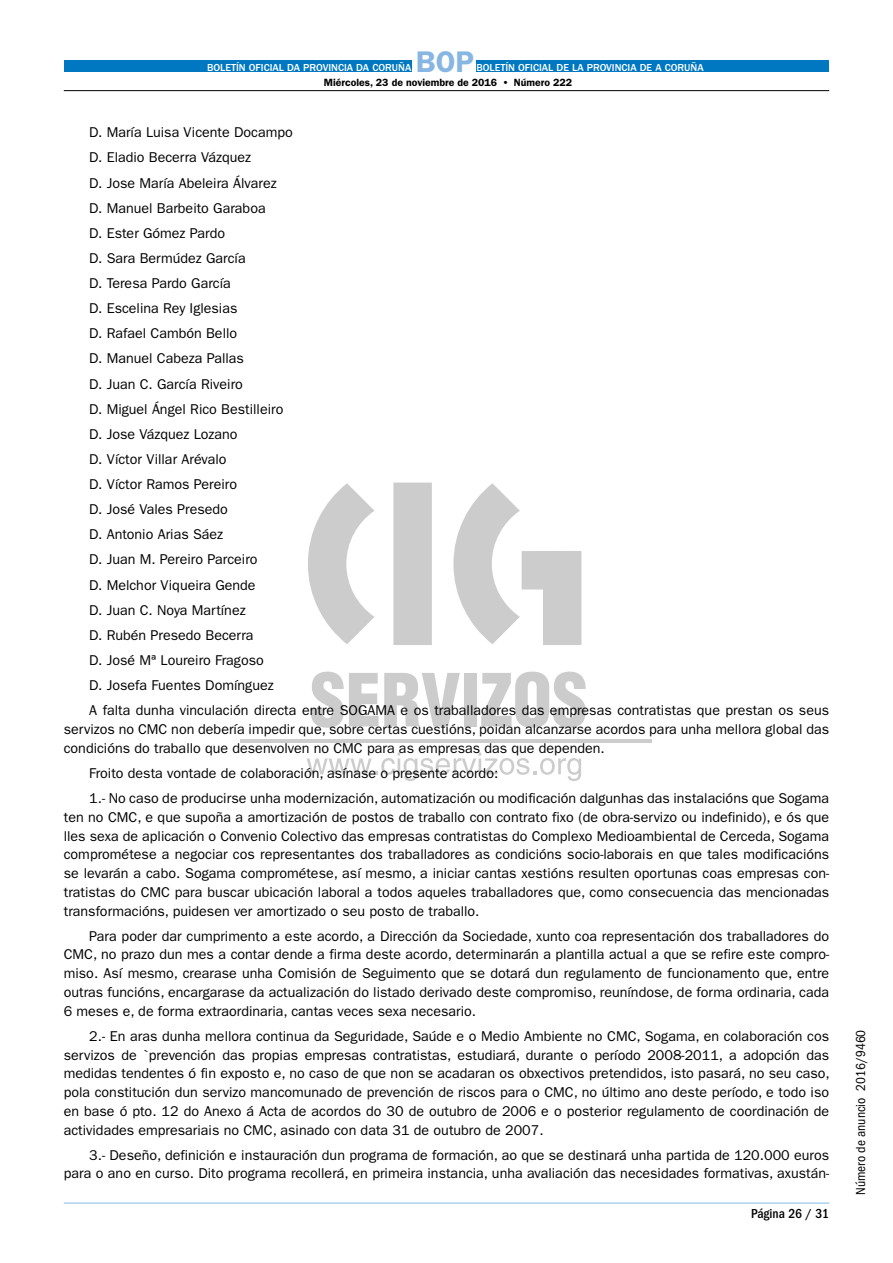
<style>
.page{position:relative;width:893px;height:1263px;background:#fff}
.page>*{position:absolute;margin:0;border:0;box-sizing:border-box;transform-origin:0 0}
.t1{font:600 30px "ITC Franklin Gothic Std";color:#88b6e3}
.t2{font:14.25px/25px "ITC Franklin Gothic Std";color:#000}
.t3{font:condensed 13.5px "ITC Franklin Gothic Std";color:#000}
.t4{font:500 condensed 13.5px "ITC Franklin Gothic Std";color:#000}
.t5{font:500 10.5px "ITC Franklin Gothic Std";color:#fff}
.t6{font:600 10.5px "ITC Franklin Gothic Std";color:#000}
</style>
<div class="page">
<svg style="left:308px;top:483px;width:273px;height:162px"></svg>
<hr style="left:240px;top:739px;width:411px;height:3px;background:#ccc">
<svg style="left:307px;top:752px;width:274px;height:29px"></svg>
<svg style="left:311px;top:672px;width:149px;height:56px"></svg>
<div style="left:464px;top:673px;width:13px;height:53px;background:#ccc"></div>
<svg style="left:481px;top:672px;width:105px;height:56px"></svg>
<div style="left:64px;top:60px;width:347px;height:12px;background:#0078c1"></div>
<div style="left:476px;top:60px;width:353px;height:12px;background:#0078c1"></div>
<hr style="left:64px;top:90px;width:765px;height:1px;background:#000">
<hr style="left:64px;top:1203px;width:765px;height:1px;background:#80bce0">
<p class="t5" style="left:207px;top:62px;width:206px">BOLETÍN OFICIAL DA PROVINCIA DA CORUÑA</p>
<h1 class="t1" style="left:416px;top:44px;width:60px">BOP</h1>
<p class="t5" style="left:476px;top:62px;width:229px">BOLETÍN OFICIAL DE LA PROVINCIA DE A CORUÑA</p>
<p class="t6" style="left:324px;top:76px;width:250px">Miércoles, 23 de noviembre de 2016 • Número 222</p>
<p class="t2" style="left:89px;top:120px;width:741px">D. María Luisa Vicente Docampo<br>D. Eladio Becerra Vázquez<br>D. Jose María Abeleira Álvarez<br>D. Manuel Barbeito Garaboa<br>D. Ester Gómez Pardo<br>D. Sara Bermúdez García<br>D. Teresa Pardo García<br>D. Escelina Rey Iglesias<br>D. Rafael Cambón Bello<br>D. Manuel Cabeza Pallas<br>D. Juan C. García Riveiro<br>D. Miguel Ángel Rico Bestilleiro<br>D. Jose Vázquez Lozano<br>D. Víctor Villar Arévalo<br>D. Víctor Ramos Pereiro<br>D. José Vales Presedo<br>D. Antonio Arias Sáez<br>D. Juan M. Pereiro Parceiro<br>D. Melchor Viqueira Gende<br>D. Juan C. Noya Martínez<br>D. Rubén Presedo Becerra<br>D. José Mª Loureiro Fragoso<br>D. Josefa Fuentes Domínguez<br>A falta dunha vinculación directa entre SOGAMA e os traballadores das empresas contratistas que prestan os seus</p>
<p class="t2" style="left:64px;top:720px;width:767px;line-height:18.8px">servizos no CMC non debería impedir que, sobre certas cuestións, poidan alcanzarse acordos para unha mellora global das condicións do traballo que desenvolven no CMC para as empresas das que dependen.</p>
<p class="t2" style="left:89px;top:761px;width:741px">Froito desta vontade de colaboración, asínase o presente acordo:<br>1.- No caso de producirse unha modernización, automatización ou modificación dalgunhas das instalacións que Sogama</p>
<p class="t2" style="left:64px;top:808px;width:767px;line-height:18.8px;text-align:justify">ten no CMC, e que supoña a amortización de postos de traballo con contrato fixo (de obra-servizo ou indefinido), e ós que lles sexa de aplicación o Convenio Colectivo das empresas contratistas do Complexo Medioambiental de Cerceda, Sogama comprométese a negociar cos representantes dos traballadores as condicións socio-laborais en que tales modificacións se levarán a cabo. Sogama comprométese, así mesmo, a iniciar cantas xestións resulten oportunas coas empresas con&shy;tratistas do CMC para buscar ubicación laboral a todos aqueles traballadores que, como consecuencia das mencionadas transformacións, puidesen ver amortizado o seu posto de traballo.</p>
<p class="t2" style="left:64px;top:926px;width:767px;line-height:18.8px;text-align:justify;text-indent:26px">Para poder dar cumprimento a este acordo, a Dirección da Sociedade, xunto coa representación dos traballadores do CMC, no prazo dun mes a contar dende a firma deste acordo, determinarán a plantilla actual a que se refire este compro&shy;miso. Así mesmo, crearase unha Comisión de Seguimento que se dotará dun regulamento de funcionamento que, entre outras funcións, encargarase da actualización do listado derivado deste compromiso, reuníndose, de forma ordinaria, cada 6 meses e, de forma extraordinaria, cantas veces sexa necesario.</p>
<p class="t2" style="left:64px;top:1027px;width:768px;line-height:18.8px;text-align:justify;text-indent:26px">2.- En aras dunha mellora continua da Seguridade, Saúde e o Medio Ambiente no CMC, Sogama, en colaboración cos servizos de `prevención das propias empresas contratistas, estudiará, durante o período 2008-2011, a adopción das medidas tendentes ó fin exposto e, no caso de que non se acadaran os obxectivos pretendidos, isto pasará, no seu caso, pola constitución dun servizo mancomunado de prevención de riscos para o CMC, no último ano deste período, e todo iso en base ó pto. 12 do Anexo á Acta de acordos do 30 de outubro de 2006 e o posterior regulamento de coordinación de actividades empresariais no CMC, asinado con data 31 de outubro de 2007.</p>
<p class="t2" style="left:64px;top:1145px;width:767px;line-height:18.8px;text-align:right">3.- Deseño, definición e instauración dun programa de formación, ao que se destinará unha partida de 120.000 euros para o ano en curso. Dito programa recollerá, en primeira instancia, unha avaliación das necesidades formativas, axustán-</p>
<p class="t4" style="left:751px;top:1206px;width:80px">Página 26 / 31</p>
<p class="t3" style="left:853px;top:1195px;width:167px;rotate:-90deg">Número de anuncio 2016/9460</p>
</div>
